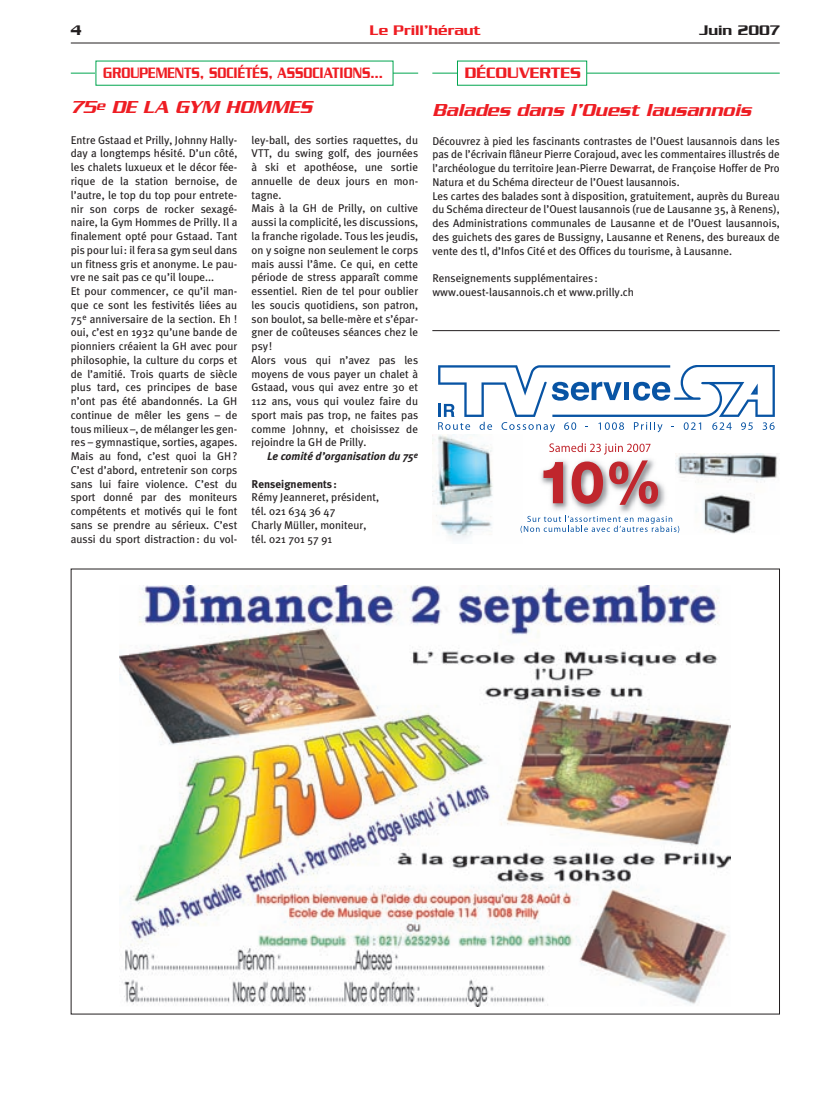
<style>
.page{position:relative;width:833px;height:1099px;background:#fff}
.page>*{position:absolute;margin:0;border:0;box-sizing:border-box;transform-origin:0 0}
.t1{font:italic 500 18.75px "Serpentine";color:#ee1d23}
.t2{font:500 16.25px "Serpentine";color:#ee1d23;scale:.77 1}
.t3{font:500 16.25px "Serpentine";color:#ee1d23}
.t4{font:500 15px "Serpentine";color:#ee1d23}
.t5{font:500 15px "Serpentine";color:#231f20}
.t6{font:11.25px/13.8px "Meta Plus";color:#231f20}
.t7{font:italic 700 11.25px "Meta Plus";color:#231f20}
.t8{font:700 11.25px "Meta Plus";color:#231f20}
</style>
<div class="page">
<hr style="left:71px;top:43px;width:708px;height:1px;background:#231f20">
<hr style="left:432px;top:73px;width:347px;height:1px;background:#00a54f">
<div style="left:457px;top:61px;width:129px;height:24px;background:#fff"></div>
<img style="left:120px;top:586px;width:610px;height:420px">
<hr style="left:71px;top:73px;width:347px;height:1px;background:#00a54f">
<div style="left:96px;top:61px;width:297px;height:24px;background:#fff"></div>
<img style="left:676px;top:453px;width:102px;height:81px">
<img style="left:432px;top:435px;width:61px;height:105px">
<svg style="left:438px;top:366px;width:337px;height:66px"></svg>
<svg style="left:549px;top:443px;width:101px;height:11px"></svg>
<img style="left:541px;top:459px;width:124px;height:54px">
<svg style="left:543px;top:462px;width:20px;height:41px"></svg>
<svg style="left:571px;top:461px;width:32px;height:43px"></svg>
<svg style="left:609px;top:460px;width:49px;height:45px"></svg>
<svg style="left:520px;top:515px;width:159px;height:18px"></svg>
<hr style="left:432px;top:330px;width:347px;height:1px;background:#231f20">
<h3 class="t5" style="left:71px;top:25px;width:12px">4</h3>
<h3 class="t4" style="left:370px;top:25px;width:112px">Le Prill’héraut</h3>
<h3 class="t5" style="left:699px;top:25px;width:82px">Juin 2007</h3>
<h2 class="t3" style="left:465px;top:68px;width:118px">DÉCOUVERTES</h2>
<h2 class="t2" style="left:103px;top:68px;width:364px">GROUPEMENTS, SOCIÉTÉS, ASSOCIATIONS…</h2>
<h1 class="t1" style="left:71px;top:101px;width:243px">75<sup>e</sup> DE LA GYM HOMMES</h1>
<p class="t6" style="left:71px;top:134px;width:168px">Entre Gstaad et Prilly, Johnny Hally&shy;day a longtemps hésité. D’un côté, les chalets luxueux et le décor fée&shy;rique de la station bernoise, de l’autre, le top du top pour entrete&shy;nir son corps de rocker sexagé&shy;naire, la Gym Hommes de Prilly. Il a finalement opté pour Gstaad. Tant pis pour lui: il fera sa gym seul dans un fitness gris et anonyme. Le pau&shy;vre ne sait pas ce qu’il loupe...<br>Et pour commencer, ce qu’il man&shy;que ce sont les festivités liées au 75<sup>e</sup> anniversaire de la section. Eh ! oui, c’est en 1932 qu’une bande de pionniers créaient la GH avec pour philosophie, la culture du corps et de l’amitié. Trois quarts de siècle plus tard, ces principes de base n’ont pas été abandonnés. La GH continue de mêler les gens – de tous milieux –, de mélanger les gen&shy;res – gymnastique, sorties, agapes.<br>Mais au fond, c’est quoi la GH?<br>C’est d’abord, entretenir son corps sans lui faire violence. C’est du sport donné par des moniteurs compétents et motivés qui le font sans se prendre au sérieux. C’est aussi du sport distraction: du vol-</p>
<p class="t6" style="left:251px;top:134px;width:168px">ley-ball, des sorties raquettes, du<br>VTT, du swing golf, des journées à ski et apothéose, une sortie annuelle de deux jours en mon&shy;tagne.<br>Mais à la GH de Prilly, on cultive aussi la complicité, les discussions, la franche rigolade. Tous les jeudis, on y soigne non seulement le corps mais aussi l’âme. Ce qui, en cette période de stress apparaît comme essentiel. Rien de tel pour oublier les soucis quotidiens, son patron, son boulot, sa belle-mère et s’épar&shy;gner de coûteuses séances chez le psy!<br>Alors vous qui n’avez pas les moyens de vous payer un chalet à<br>Gstaad, vous qui avez entre 30 et<br>112 ans, vous qui voulez faire du sport mais pas trop, ne faites pas comme Johnny, et choisissez de rejoindre la GH de Prilly.</p>
<p class="t7" style="left:267px;top:451px;width:153px">Le comité d’organisation du 75<sup>e</sup></p>
<p class="t8" style="left:251px;top:479px;width:87px">Renseignements:</p>
<p class="t6" style="left:251px;top:491px;width:129px">Rémy Jeanneret, président, tél. 021 634 36 47<br>Charly Müller, moniteur, tél. 021 701 57 91</p>
<h1 class="t1" style="left:432px;top:104px;width:320px">Balades dans l’Ouest lausannois</h1>
<p class="t6" style="left:432px;top:135px;width:349px">Découvrez à pied les fascinants contrastes de l’Ouest lausannois dans les pas de l’écrivain flâneur Pierre Corajoud, avec les commentaires illustrés de l’archéologue du territoire Jean-Pierre Dewarrat, de Françoise Hoffer de Pro Natura et du Schéma directeur de l’Ouest lausannois.<br>Les cartes des balades sont à disposition, gratuitement, auprès du Bureau du Schéma directeur de l’Ouest lausannois (rue de Lausanne 35, à Renens), des Administrations communales de Lausanne et de l’Ouest lausannois, des guichets des gares de Bussigny, Lausanne et Renens, des bureaux de vente des tl, d’Infos Cité et des Offices du tourisme, à Lausanne.</p>
<p class="t6" style="left:432px;top:272px;width:203px">Renseignements supplémentaires: www.ouest-lausannois.ch et www.prilly.ch</p>
</div>
